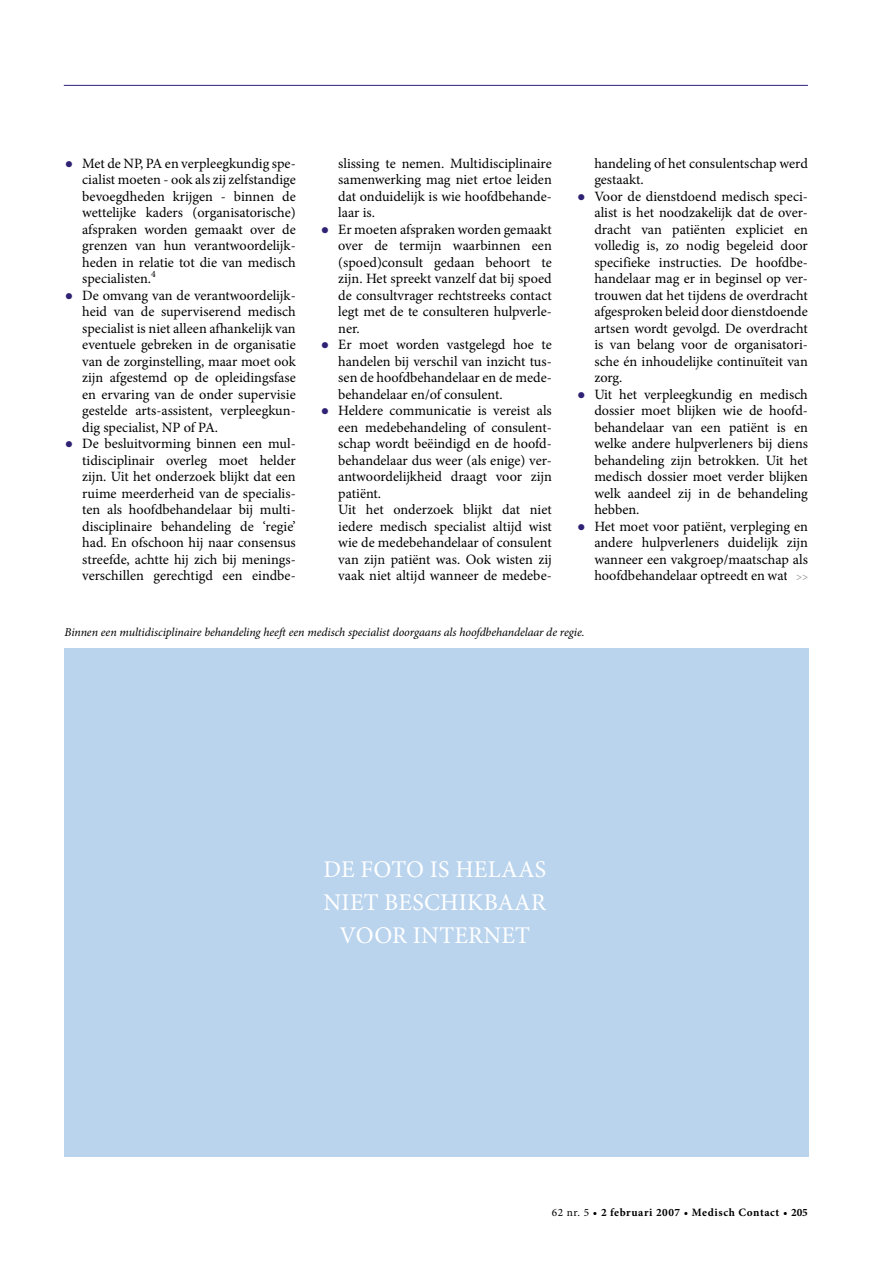
<style>
.page{position:relative;width:893px;height:1263px;background:#fff}
.page>*{position:absolute;margin:0;border:0;box-sizing:border-box;transform-origin:0 0}
.t1{font:24px "Minion Pro";letter-spacing:.01em;color:#fff}
.t2{font:14.25px/16.5px "Minion Pro";color:#000;text-align:justify}
.t3{font:italic 12px "Minion Pro";letter-spacing:-.005em;color:#000}
.t4{font:700 11.25px "Minion Pro";letter-spacing:.05em;color:#000}
.s1{color:#2f2274}
.s2{font-weight:400}
</style>
<div class="page">
<hr style="left:64px;top:85px;width:744px;height:1px;background:#2f2274">
<div style="left:64px;top:648px;width:744px;height:509px;background:#bad4ee"></div>
<p class="t2" style="left:82px;top:155px;width:215px;text-indent:-17px"><span class="s1">●</span> Met de NP, PA en verpleegkundig spe&shy;cialist moeten - ook als zij zelfstandige bevoegdheden krijgen - binnen de wettelijke kaders (organisatorische) afspraken worden gemaakt over de grenzen van hun verantwoordelijk&shy;heden in relatie tot die van medisch specialisten.<sup>4</sup></p>
<p class="t2" style="left:82px;top:287px;width:215px;text-indent:-17px"><span class="s1">●</span> D e omvang van de verantwoordelijk&shy;heid van de superviserend medisch specialist is niet alleen afhankelijk van eventuele gebreken in de organisatie van de zorginstelling, maar moet ook zijn afgestemd op de opleidingsfase en ervaring van de onder supervisie gestelde arts-assistent, verpleegkun&shy;dig specialist, NP of PA.</p>
<p class="t2" style="left:82px;top:435px;width:215px;text-indent:-17px"><span class="s1">●</span> D e besluitvorming binnen een mul&shy;tidisciplinair overleg moet helder zijn. Uit het onderzoek blijkt dat een ruime meerderheid van de specialis&shy;ten als hoofdbehandelaar bij multi&shy;disciplinaire behandeling de ‘regie’ had. En ofschoon hij naar consensus streefde, achtte hij zich bij menings&shy;verschillen gerechtigd een eindbe-</p>
<p class="t2" style="left:338px;top:155px;width:215px">slissing te nemen. Multidisciplinaire samen-werking mag niet ertoe leiden dat onduidelijk is wie hoofdbehande&shy;laar is.</p>
<p class="t2" style="left:338px;top:221px;width:215px;text-indent:-17px"><span class="s1">●</span> Er moeten afspraken worden gemaakt over de termijn waarbinnen een (spoed)consult gedaan behoort te zijn. Het spreekt vanzelf dat bij spoed de consultvrager rechtstreeks contact legt met de te consulteren hulpverle&shy;ner.</p>
<p class="t2" style="left:338px;top:336px;width:215px;text-indent:-17px"><span class="s1">●</span> Er moet worden vastgelegd hoe te handelen bij verschil van inzicht tus&shy;sen de hoofdbehandelaar en de mede&shy;behandelaar en/of consulent.</p>
<p class="t2" style="left:338px;top:402px;width:215px;text-align:left;text-indent:-17px"><span class="s1">●</span> Heldere communicatie is vereist als een medebehandeling of consulent&shy;schap wordt beëindigd en de hoofd&shy;behandelaar dus weer (als enige) ver&shy;antwoordelijkheid draagt voor zijn patiënt.<br>Uit het onderzoek blijkt dat niet iedere medisch specialist altijd wist wie de medebehandelaar of consulent van zijn patiënt was. Ook wisten zij vaak niet altijd wanneer de medebe-</p>
<p class="t2" style="left:594px;top:155px;width:215px">handeling of het consulentschap werd gestaakt.</p>
<p class="t2" style="left:594px;top:188px;width:215px;text-indent:-17px"><span class="s1">●</span> Voor de dienstdoend medisch speci&shy;alist is het noodzakelijk dat de over&shy;dracht van patiënten expliciet en volledig is, zo nodig begeleid door specifieke instructies. De hoofdbe&shy;handelaar mag er in beginsel op ver&shy;trouwen dat het tijdens de overdracht afgesproken beleid door dienstdoende artsen wordt gevolgd. De overdracht is van belang voor de organisatori&shy;sche én inhoudelijke continuïteit van zorg.</p>
<p class="t2" style="left:594px;top:386px;width:215px;text-indent:-17px"><span class="s1">●</span> Uit het verpleegkundig en medisch dossier moet blijken wie de hoofd&shy;behandelaar van een patiënt is en welke andere hulpverleners bij diens behandeling zijn betrokken. Uit het medisch dossier moet verder blijken welk aandeel zij in de behandeling hebben.</p>
<p class="t2" style="left:594px;top:518px;width:215px;text-indent:-17px"><span class="s1">●</span> Het moet voor patiënt, verpleging en andere hulpverleners duidelijk zijn wanneer een vakgroep/maatschap als hoofdbehandelaar optreedt en wat</p>
<p class="t3" style="left:65px;top:624px;width:522px">Binnen een multidisciplinaire behandeling heeft een medisch specialist doorgaans als hoofdbehandelaar de regie.</p>
<h1 class="t1" style="left:323px;top:853px;width:68px">De foto</h1>
<h1 class="t1" style="left:430px;top:853px;width:118px">is helaas</h1>
<h1 class="t1" style="left:324px;top:886px;width:224px">niet beschikbaar</h1>
<h1 class="t1" style="left:339px;top:919px;width:19px">voo</h1>
<h1 class="t1" style="left:392px;top:919px;width:132px">r internet</h1>
<p class="t4" style="left:552px;top:1204px;width:258px"><span class="s2">62 nr. 5</span> • 2 februari 2007 • Medisch Contact • 205</p>
</div>
